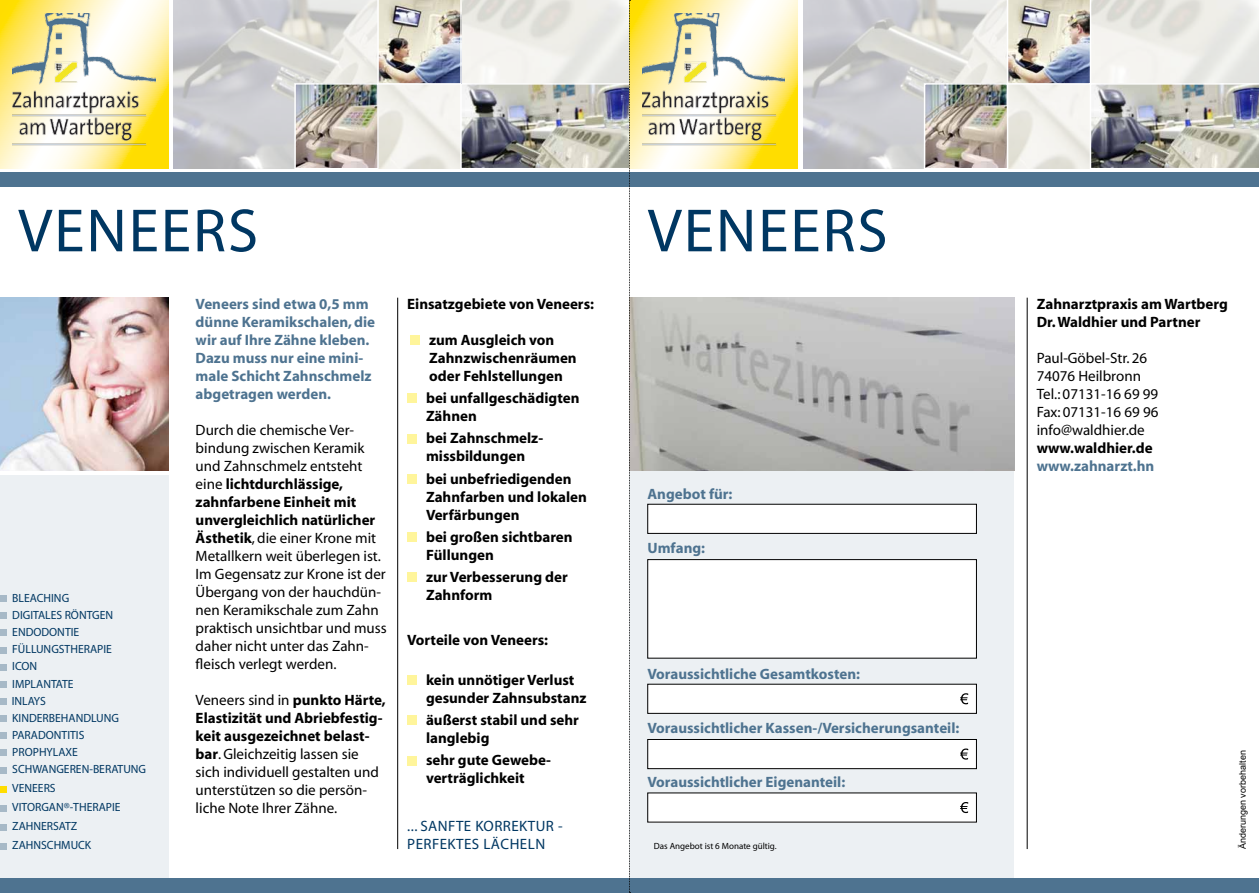
<style>
.page{position:relative;width:1259px;height:893px;background:#fff}
.page>*{position:absolute;margin:0;border:0;box-sizing:border-box;transform-origin:0 0}
.t1{font:61.5px "Myriad";letter-spacing:.03em;color:#003762}
.t2{font:15px/18px "Myriad";color:#000}
.t3{font:700 15px/18px "Myriad";color:#000}
.t4{font:700 15px/18px "Myriad";color:#4e7390}
.t5{font:15px/18px "Myriad";letter-spacing:.03em;color:#003762}
.t6{font:11.85px/17.1px "Myriad";color:#003762}
.t7{font:9px "Myriad";color:#000}
.t8{font:9px "Arial";color:#000}
.s1{font-weight:700}
</style>
<div class="page">
<div style="left:0;top:475px;width:168px;height:407px;background:#ecf0f3"></div>
<img style="left:174px;top:0;width:455px;height:168px">
<svg style="left:0;top:0;width:168px;height:168px;background:#feec86"></svg>
<img style="left:13px;top:13px;width:142px;height:136px">
<img style="left:463px;top:86px;width:166px;height:80px">
<div style="left:460px;top:83px;width:175px;height:86px;border:2px solid #fff"></div>
<img style="left:297px;top:86px;width:79px;height:80px">
<div style="left:294px;top:83px;width:85px;height:86px;border:2px solid #fff"></div>
<img style="left:377px;top:0;width:85px;height:85px">
<div style="left:0;top:879px;width:629px;height:14px;background:#4e7390"></div>
<div style="left:0;top:173px;width:629px;height:14px;background:#4e7390"></div>
<img style="left:0;top:298px;width:168px;height:173px">
<div style="left:410px;top:335px;width:10px;height:10px;background:#fff59b"></div>
<div style="left:407px;top:394px;width:10px;height:9px;background:#fff59b"></div>
<div style="left:407px;top:434px;width:10px;height:9px;background:#fff59b"></div>
<div style="left:407px;top:474px;width:10px;height:10px;background:#fff59b"></div>
<div style="left:407px;top:532px;width:10px;height:10px;background:#fff59b"></div>
<div style="left:407px;top:573px;width:10px;height:9px;background:#fff59b"></div>
<div style="left:407px;top:675px;width:10px;height:10px;background:#fff59b"></div>
<div style="left:407px;top:716px;width:10px;height:9px;background:#fff59b"></div>
<div style="left:407px;top:756px;width:10px;height:9px;background:#fff59b"></div>
<hr style="left:397px;top:298px;width:1px;height:551px;background:#000">
<img style="left:803px;top:0;width:203px;height:168px">
<img style="left:927px;top:86px;width:78px;height:80px">
<div style="left:924px;top:83px;width:84px;height:86px;border:2px solid #fff"></div>
<img style="left:1006px;top:0;width:253px;height:169px">
<div style="left:629px;top:390px;width:385px;height:503px;background:#ecf0f3"></div>
<svg style="left:630px;top:0;width:167px;height:168px;background:#feed87"></svg>
<img style="left:642px;top:13px;width:143px;height:136px">
<div style="left:629px;top:879px;width:630px;height:14px;background:#4e7390"></div>
<div style="left:629px;top:173px;width:630px;height:14px;background:#4e7390"></div>
<img style="left:630px;top:298px;width:384px;height:173px">
<hr style="left:1027px;top:298px;width:1px;height:551px;background:#000">
<div style="left:648px;top:504px;width:328px;height:29px;background:#fff"></div>
<div style="left:647px;top:504px;width:329px;height:30px;border:1px solid #000"></div>
<div style="left:648px;top:560px;width:328px;height:98px;background:#fff"></div>
<div style="left:647px;top:559px;width:329px;height:99px;border:1px solid #000"></div>
<div style="left:648px;top:793px;width:328px;height:29px;background:#fff"></div>
<svg style="left:960px;top:802px;width:8px;height:11px"></svg>
<div style="left:648px;top:739px;width:328px;height:30px;background:#fff"></div>
<div style="left:647px;top:739px;width:329px;height:30px;border:1px solid #000"></div>
<svg style="left:960px;top:748px;width:8px;height:12px"></svg>
<div style="left:648px;top:684px;width:328px;height:29px;background:#fff"></div>
<svg style="left:960px;top:693px;width:8px;height:11px"></svg>
<div style="left:0;top:595px;width:6px;height:7px;background:#a7b9c7"></div>
<svg style="left:0;top:613px;width:6px;height:6px"></svg>
<svg style="left:0;top:630px;width:6px;height:6px"></svg>
<svg style="left:0;top:647px;width:6px;height:6px"></svg>
<svg style="left:0;top:664px;width:6px;height:6px"></svg>
<svg style="left:0;top:681px;width:6px;height:6px"></svg>
<div style="left:0;top:698px;width:6px;height:7px;background:#a7b9c7"></div>
<div style="left:0;top:715px;width:6px;height:7px;background:#a7b9c7"></div>
<svg style="left:0;top:733px;width:6px;height:6px"></svg>
<svg style="left:0;top:750px;width:6px;height:6px"></svg>
<svg style="left:0;top:767px;width:6px;height:6px"></svg>
<svg style="left:0;top:786px;width:6px;height:6px"></svg>
<svg style="left:0;top:805px;width:6px;height:6px"></svg>
<svg style="left:0;top:824px;width:6px;height:6px"></svg>
<svg style="left:0;top:843px;width:6px;height:6px"></svg>
<svg style="left:629px;top:0;width:1px;height:893px"></svg>
<h1 class="t1" style="left:18px;top:200px;width:242px">VENEERS</h1>
<h1 class="t1" style="left:647px;top:200px;width:242px">VENEERS</h1>
<p class="t6" style="left:12px;top:590px;width:136px">BLEACHING<br>DIGITALES RÖNTGEN<br>ENDODONTIE<br>FÜLLUNGSTHERAPIE<br>ICON<br>IMPLANTATE<br>INLAYS<br>KINDERBEHANDLUNG<br>PARADONTITIS<br>PROPHYLAXE<br>SCHWANGEREN-BERATUNG</p>
<p class="t6" style="left:12px;top:779px;width:110px;line-height:19px">VENEERS<br>VITORGAN®-THERAPIE<br>ZAHNERSATZ<br>ZAHNSCHMUCK</p>
<p class="t4" style="left:196px;top:295px;width:181px">Veneers sind etwa 0,5 mm dünne Keramikschalen, die wir auf Ihre Zähne kleben.<br>Dazu muss nur eine mini&shy;male Schicht Zahnschmelz abgetragen werden.</p>
<p class="t2" style="left:196px;top:422px;width:192px">Durch die chemische Ver&shy;bindung zwischen Keramik und Zahnschmelz entsteht eine <span class="s1">lichtdurchlässige, zahnfarbene Einheit mit unvergleichlich natürlicher<br>Ästhetik</span>, die einer Krone mit<br>Metallkern weit überlegen ist.<br>Im Gegensatz zur Krone ist der<br>Übergang von der hauchdün&shy;nen Keramikschale zum Zahn praktisch unsichtbar und muss daher nicht unter das Zahn&shy;fleisch verlegt werden.</p>
<p class="t2" style="left:196px;top:692px;width:192px">Veneers sind in <span class="s1">punkto Härte,<br>Elastizität und Abriebfestig&shy;keit ausgezeichnet belast&shy;bar</span>. Gleichzeitig lassen sie sich individuell gestalten und unterstützen so die persön&shy;liche Note Ihrer Zähne.</p>
<p class="t3" style="left:407px;top:295px;width:188px">Einsatzgebiete von Veneers:</p>
<p class="t3" style="left:429px;top:331px;width:149px">zum Ausgleich von<br>Zahnzwischenräumen oder Fehlstellungen</p>
<p class="t3" style="left:426px;top:390px;width:155px">bei unfallgeschädigten<br>Zähnen</p>
<p class="t3" style="left:426px;top:430px;width:119px">bei Zahnschmelz&shy;missbildungen</p>
<p class="t3" style="left:426px;top:470px;width:162px">bei unbefriedigenden<br>Zahnfarben und lokalen<br>Verfärbungen</p>
<p class="t3" style="left:426px;top:528px;width:148px">bei großen sichtbaren<br>Füllungen</p>
<p class="t3" style="left:426px;top:569px;width:143px">zur Verbesserung der<br>Zahnform</p>
<p class="t3" style="left:407px;top:631px;width:142px">Vorteile von Veneers:</p>
<p class="t3" style="left:426px;top:671px;width:162px">kein unnötiger Verlust gesunder Zahnsubstanz</p>
<p class="t3" style="left:426px;top:712px;width:154px">äußerst stabil und sehr langlebig</p>
<p class="t3" style="left:426px;top:752px;width:126px">sehr gute Gewebe&shy;verträglichkeit</p>
<p class="t5" style="left:407px;top:818px;width:157px">... SANFTE KORREKTUR -<br>PERFEKTES LÄCHELN</p>
<p class="t4" style="left:647px;top:485px;width:86px">Angebot für:</p>
<p class="t4" style="left:647px;top:539px;width:59px">Umfang:</p>
<p class="t4" style="left:647px;top:665px;width:214px">Voraussichtliche Gesamtkosten:</p>
<p class="t4" style="left:647px;top:719px;width:313px">Voraussichtlicher Kassen-/Versicherungsanteil:</p>
<p class="t4" style="left:647px;top:773px;width:199px">Voraussichtlicher Eigenanteil:</p>
<p class="t7" style="left:654px;top:841px;width:124px">Das Angebot ist 6 Monate gültig.</p>
<p class="t3" style="left:1036px;top:295px;width:193px">Zahnarztpraxis am Wartberg<br>Dr. Waldhier und Partner</p>
<p class="t2" style="left:1036px;top:350px;width:123px">Paul-Göbel-Str. 26<br>74076 Heilbronn<br>Tel.: 07131-16 69 99<br>Fax: 07131-16 69 96 info@waldhier.de</p>
<p class="t3" style="left:1036px;top:439px;width:117px">www.waldhier.de</p>
<p class="t4" style="left:1036px;top:457px;width:119px">www.zahnarzt.hn</p>
<p class="t8" style="left:1236px;top:849px;width:100px;rotate:-90deg">Änderungen vorbehalten</p>
</div>
